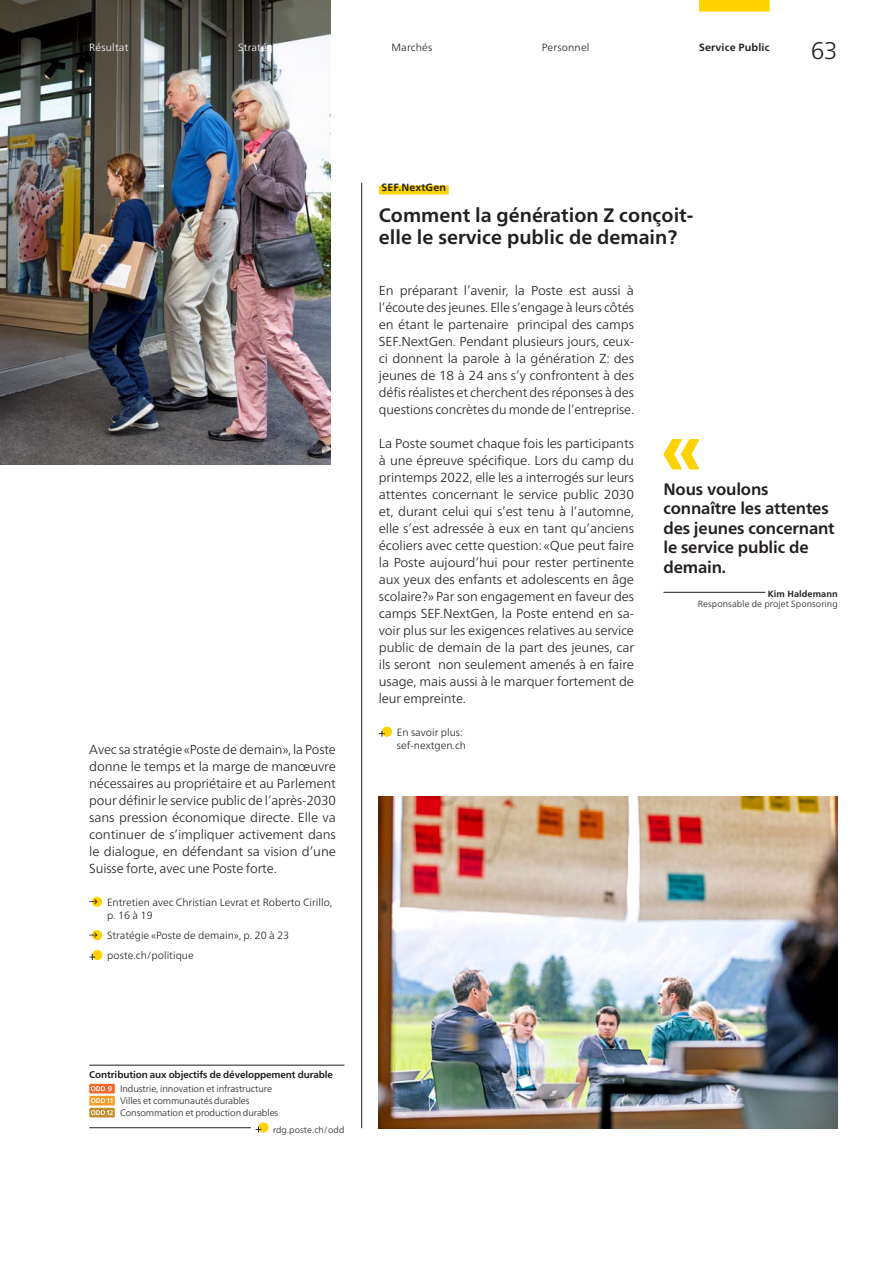
<style>
.page{position:relative;width:893px;height:1263px;background:#fff}
.page>*{position:absolute;margin:0;border:0;box-sizing:border-box;transform-origin:0 0}
.t1{font:300 24px "Frutiger Neue LT Pro";color:#231f20}
.t2{font:700 19.5px "Frutiger Neue LT Pro";color:#231f20}
.t3{font:700 16.5px/19.5px "Frutiger Neue LT Pro";letter-spacing:-.01em;color:#231f20}
.t4{font:300 13.05px/17px "Frutiger Neue LT Pro";letter-spacing:-.01em;color:#231f20;text-align:justify}
.t5{font:300 10.5px/13.5px "Frutiger Neue LT Pro";color:#231f20}
.t6{font:700 10.5px "Frutiger Neue LT Pro";letter-spacing:.01em;color:#231f20}
.t7{font:300 10.5px "Frutiger Neue LT Pro";letter-spacing:.01em;color:#fff}
.t8{font:700 9.75px "Frutiger Neue LT Pro";letter-spacing:-.01em;color:#231f20}
.t9{font:300 9.3px "Frutiger Neue LT Pro";letter-spacing:-.01em;color:#231f20}
.t10{font:300 9px "Frutiger Neue LT Pro";letter-spacing:.01em;color:#231f20}
.t11{font:700 9px "Frutiger Neue LT Pro";letter-spacing:.01em;color:#231f20}
</style>
<div class="page">
<hr style="left:361px;top:183px;width:1px;height:945px;background:#231f20">
<img style="left:379px;top:796px;width:459px;height:332px">
<img style="left:0;top:0;width:330px;height:465px">
<svg style="left:663px;top:439px;width:37px;height:30px"></svg>
<hr style="left:663px;top:592px;width:175px;height:1px;background:#231f20">
<div style="left:765px;top:585px;width:73px;height:21px;background:#fff"></div>
<div style="left:379px;top:185px;width:70px;height:9px;background:#fed304"></div>
<div style="left:382px;top:726px;width:10px;height:11px;background:#fed304;border-radius:50%"></div>
<svg style="left:379px;top:731px;width:6px;height:6px"></svg>
<hr style="left:89px;top:1065px;width:255px;height:1px;background:#231f20">
<hr style="left:89px;top:1127px;width:162px;height:1px;background:#231f20">
<div style="left:89px;top:1084px;width:26px;height:9px;background:#f2682c"></div>
<svg style="left:91px;top:1086px;width:21px;height:5px"></svg>
<div style="left:89px;top:1096px;width:26px;height:9px;background:#f89c27"></div>
<svg style="left:91px;top:1098px;width:21px;height:5px"></svg>
<div style="left:89px;top:1108px;width:26px;height:9px;background:#c08e2c"></div>
<svg style="left:91px;top:1110px;width:22px;height:5px"></svg>
<div style="left:258px;top:1122px;width:11px;height:10px;background:#fed304;border-radius:50%"></div>
<svg style="left:255px;top:1126px;width:6px;height:6px"></svg>
<div style="left:92px;top:897px;width:10px;height:10px;background:#fed304;border-radius:50%"></div>
<svg style="left:89px;top:899px;width:8px;height:5px"></svg>
<svg style="left:92px;top:930px;width:10px;height:10px"></svg>
<svg style="left:89px;top:932px;width:8px;height:5px"></svg>
<div style="left:92px;top:950px;width:10px;height:10px;background:#fed304;border-radius:50%"></div>
<svg style="left:89px;top:954px;width:6px;height:6px"></svg>
<div style="left:699px;top:0;width:71px;height:12px;background:#fed304"></div>
<p class="t7" style="left:89px;top:41px;width:41px">Résultat</p>
<p class="t7" style="left:238px;top:41px;width:45px">Stratégie</p>
<p class="t5" style="left:391px;top:40px;width:42px">Marchés</p>
<p class="t5" style="left:542px;top:40px;width:49px">Personnel</p>
<p class="t6" style="left:699px;top:41px;width:72px">Service Public</p>
<h1 class="t1" style="left:811px;top:37px;width:28px">63</h1>
<p class="t4" style="left:89px;top:741px;width:248px">Avec sa stratégie «Poste de demain», la Poste donne le temps et la marge de manœuvre nécessaires au propriétaire et au Parlement pour définir le service public de l’après-2030 sans pression économique directe. Elle va continuer de s’impliquer activement dans le dialogue, en défendant sa vision d’une Suisse forte, avec une Poste forte.</p>
<p class="t5" style="left:107px;top:895px;width:227px">Entretien avec Christian Levrat et Roberto Cirillo, p. 16 à 19</p>
<p class="t5" style="left:107px;top:929px;width:184px">Stratégie «Poste de demain» , p. 20 à 23</p>
<p class="t5" style="left:107px;top:948px;width:88px">poste.ch/politique</p>
<h2 class="t6" style="left:382px;top:181px;width:66px">SEF.NextGen</h2>
<p class="t2" style="left:379px;top:226px;width:300px">elle le service public de demain?</p>
<p class="t4" style="left:379px;top:282px;width:257px">En préparant l’avenir, la Poste est aussi à l’écoute des jeunes. Elle s’engage à leurs côtés en étant le partenaire principal des camps SEF.NextGen. Pendant plusieurs jours, ceux&shy;ci donnent la parole à la génération Z: des jeunes de 18 à 24 ans s’y confrontent à des défis réalistes et cherchent des réponses à des questions concrètes du monde de l’entreprise.</p>
<p class="t4" style="left:379px;top:435px;width:257px">La Poste soumet chaque fois les participants à une épreuve spécifique. Lors du camp du printemps 2022, elle les a interrogés sur leurs attentes concernant le service public 2030 et, durant celui qui s’est tenu à l’automne, elle s’est adressée à eux en tant qu’anciens écoliers avec cette question: «Que peut faire la Poste aujourd’hui pour rester pertinente aux yeux des enfants et adolescents en âge scolaire?» Par son engagement en faveur des camps SEF.NextGen, la Poste entend en sa&shy;voir plus sur les exigences relatives au service public de demain de la part des jeunes, car ils seront non seulement amenés à en faire usage, mais aussi à le marquer fortement de leur empreinte.</p>
<p class="t5" style="left:397px;top:725px;width:71px">En savoir plus: sef-nextgen.ch</p>
<p class="t2" style="left:379px;top:204px;width:316px">Comment la génération Z conçoit-</p>
<p class="t3" style="left:663px;top:479px;width:173px">Nous voulons connaître les attentes des jeunes concernant le service public de demain.</p>
<p class="t11" style="left:768px;top:588px;width:72px">Kim Haldemann</p>
<p class="t10" style="left:698px;top:599px;width:141px">Responsable de projet Sponsoring</p>
<h3 class="t8" style="left:89px;top:1069px;width:245px">Contribution aux objectifs de développement durable</h3>
<p class="t9" style="left:120px;top:1083px;width:153px">Industrie, innovation et infrastructure</p>
<p class="t9" style="left:120px;top:1095px;width:131px">Villes et communautés durables</p>
<p class="t9" style="left:120px;top:1107px;width:160px">Consommation et production durables</p>
<p class="t10" style="left:273px;top:1124px;width:73px">rdg.poste.ch/odd</p>
</div>
